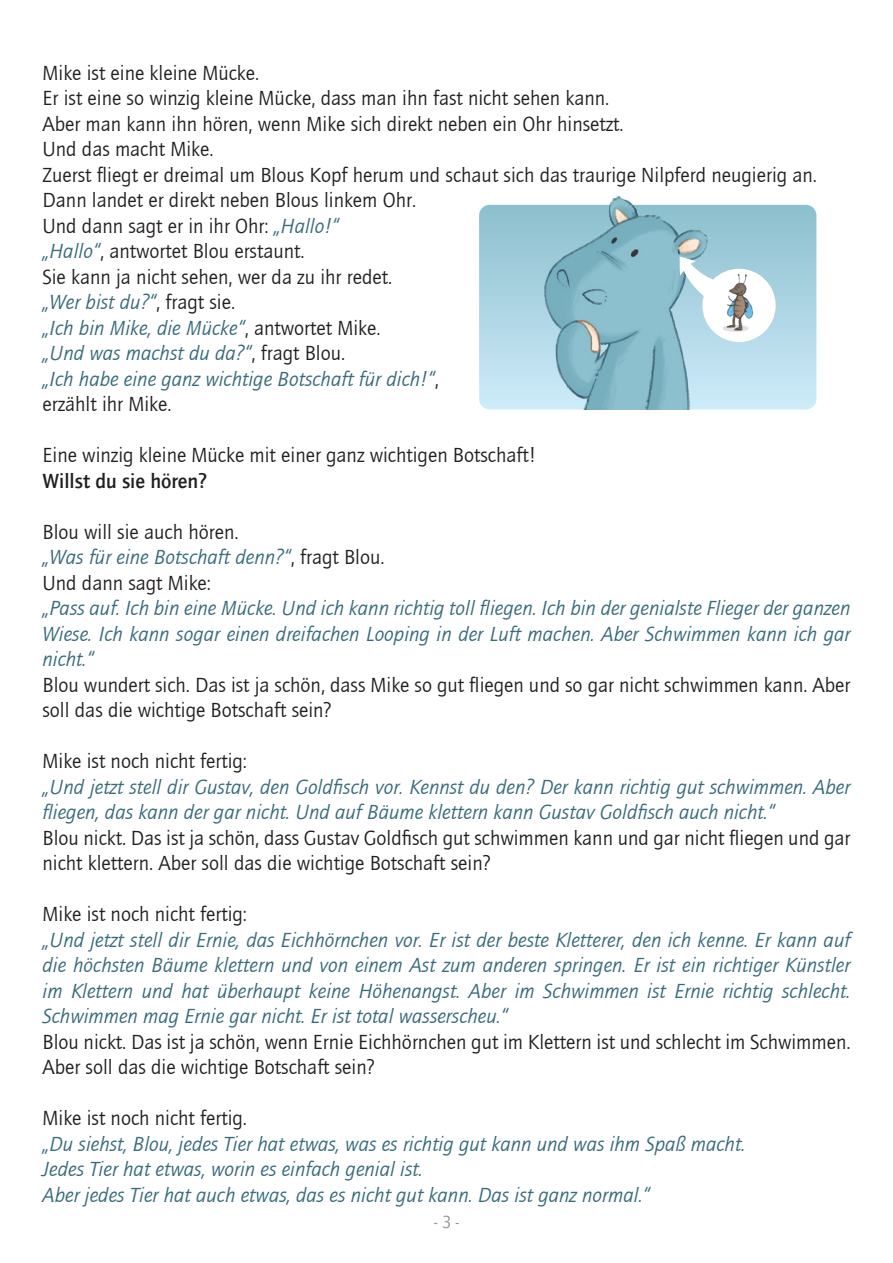
<style>
.page{position:relative;width:893px;height:1263px;background:#fff}
.page>*{position:absolute;margin:0;border:0;box-sizing:border-box;transform-origin:0 0}
.t1{font:italic 21px/25.5px "Quay Itc T";color:#366b7c;text-align:justify}
.t2{font:21px/25.5px "Quay Itc T";color:#231f20}
.t3{font:700 21px "Quay Itc T";color:#231f20}
.t4{font:18px "Quay Itc T";color:#939598}
.s1{font-style:italic;color:#366b7c}
.s2{font-style:normal;color:#231f20}
</style>
<div class="page">
<svg style="left:479px;top:205px;width:337px;height:204px"></svg>
<img style="left:504px;top:196px;width:235px;height:213px">
<svg style="left:679px;top:257px;width:61px;height:55px"></svg>
<div style="left:702px;top:269px;width:74px;height:73px;background:#fff;border-radius:50%"></div>
<img style="left:723px;top:270px;width:33px;height:61px">
<p class="t2" style="left:43px;top:60px;width:218px">Mike ist eine kleine Mücke.</p>
<p class="t2" style="left:43px;top:85px;width:568px">Er ist eine so winzig kleine Mücke, dass man ihn fast nicht sehen kann.</p>
<p class="t2" style="left:43px;top:111px;width:583px">Aber man kann ihn hören, wenn Mike sich direkt neben ein Ohr hinsetzt.</p>
<p class="t2" style="left:43px;top:136px;width:173px">Und das macht Mike.</p>
<p class="t2" style="left:43px;top:162px;width:776px">Zuerst fliegt er dreimal um Blous Kopf herum und schaut sich das traurige Nilpferd neugierig an.</p>
<p class="t2" style="left:43px;top:187px;width:375px">Dann landet er direkt neben Blous linkem Ohr.</p>
<p class="t2" style="left:43px;top:213px;width:298px">Und dann sagt er in ihr Ohr: <span class="s1">„Hallo!“</span></p>
<p class="t2" style="left:43px;top:238px;width:264px"><span class="s1">„Hallo“</span>, antwortet Blou erstaunt.</p>
<p class="t2" style="left:43px;top:264px;width:351px">Sie kann ja nicht sehen, wer da zu ihr redet.</p>
<p class="t1" style="left:43px;top:289px;width:194px">„Wer bist du?“<span class="s2">, fragt sie.</span></p>
<p class="t1" style="left:43px;top:315px;width:339px">„Ich bin Mike, die Mücke“<span class="s2">, antwortet Mike.</span></p>
<p class="t1" style="left:43px;top:340px;width:304px">„Und was machst du da?“<span class="s2">, fragt Blou.</span></p>
<p class="t1" style="left:43px;top:366px;width:398px">„Ich habe eine ganz wichtige Botschaft für dich!“<span class="s2">,</span></p>
<p class="t2" style="left:43px;top:391px;width:130px">erzählt ihr Mike.</p>
<p class="t2" style="left:43px;top:442px;width:495px">Eine winzig kleine Mücke mit einer ganz wichtigen Botschaft!</p>
<p class="t3" style="left:43px;top:468px;width:166px">Willst du sie hören?</p>
<p class="t2" style="left:43px;top:519px;width:197px">Blou will sie auch hören.</p>
<p class="t1" style="left:43px;top:544px;width:344px">„Was für eine Botschaft denn?“<span class="s2">, fragt Blou.</span></p>
<p class="t2" style="left:43px;top:570px;width:170px">Und dann sagt Mike:</p>
<p class="t1" style="left:43px;top:595px;width:809px">„Pass auf. Ich bin eine Mücke. Und ich kann richtig toll fliegen. Ich bin der genialste Flieger der ganzen Wiese. Ich kann sogar einen dreifachen Looping in der Luft machen. Aber Schwimmen kann ich gar nicht.“</p>
<p class="t2" style="left:43px;top:672px;width:809px">Blou wundert sich. Das ist ja schön, dass Mike so gut fliegen und so gar nicht schwimmen kann. Aber soll das die wichtige Botschaft sein?</p>
<p class="t2" style="left:43px;top:748px;width:206px">Mike ist noch nicht fertig:</p>
<p class="t1" style="left:43px;top:774px;width:809px">„Und jetzt stell dir Gustav, den Goldfisch vor. Kennst du den? Der kann richtig gut schwimmen. Aber fliegen, das kann der gar nicht. Und auf Bäume klettern kann Gustav Goldfisch auch nicht.“</p>
<p class="t2" style="left:43px;top:825px;width:809px">Blou nickt. Das ist ja schön, dass Gustav Goldfisch gut schwimmen kann und gar nicht fliegen und gar nicht klettern. Aber soll das die wichtige Botschaft sein?</p>
<p class="t2" style="left:43px;top:901px;width:206px">Mike ist noch nicht fertig:</p>
<p class="t1" style="left:43px;top:927px;width:809px">„Und jetzt stell dir Ernie, das Eichhörnchen vor. Er ist der beste Kletterer, den ich kenne. Er kann auf die höchsten Bäume klettern und von einem Ast zum anderen springen. Er ist ein richtiger Künstler im Klettern und hat überhaupt keine Höhenangst. Aber im Schwimmen ist Ernie richtig schlecht.<br>Schwimmen mag Ernie gar nicht. Er ist total wasserscheu.“</p>
<p class="t2" style="left:43px;top:1029px;width:809px">Blou nickt. Das ist ja schön, wenn Ernie Eichhörnchen gut im Klettern ist und schlecht im Schwimmen.<br>Aber soll das die wichtige Botschaft sein?</p>
<p class="t2" style="left:43px;top:1105px;width:206px">Mike ist noch nicht fertig.</p>
<p class="t1" style="left:43px;top:1131px;width:704px">„Du siehst, Blou, jedes Tier hat etwas, was es richtig gut kann und was ihm Spaß macht.</p>
<p class="t1" style="left:43px;top:1156px;width:382px">Jedes Tier hat etwas, worin es einfach genial ist.</p>
<p class="t1" style="left:43px;top:1182px;width:609px">Aber jedes Tier hat auch etwas, das es nicht gut kann. Das ist ganz normal.“</p>
<p class="t4" style="left:434px;top:1211px;width:26px">- 3 -</p>
</div>
